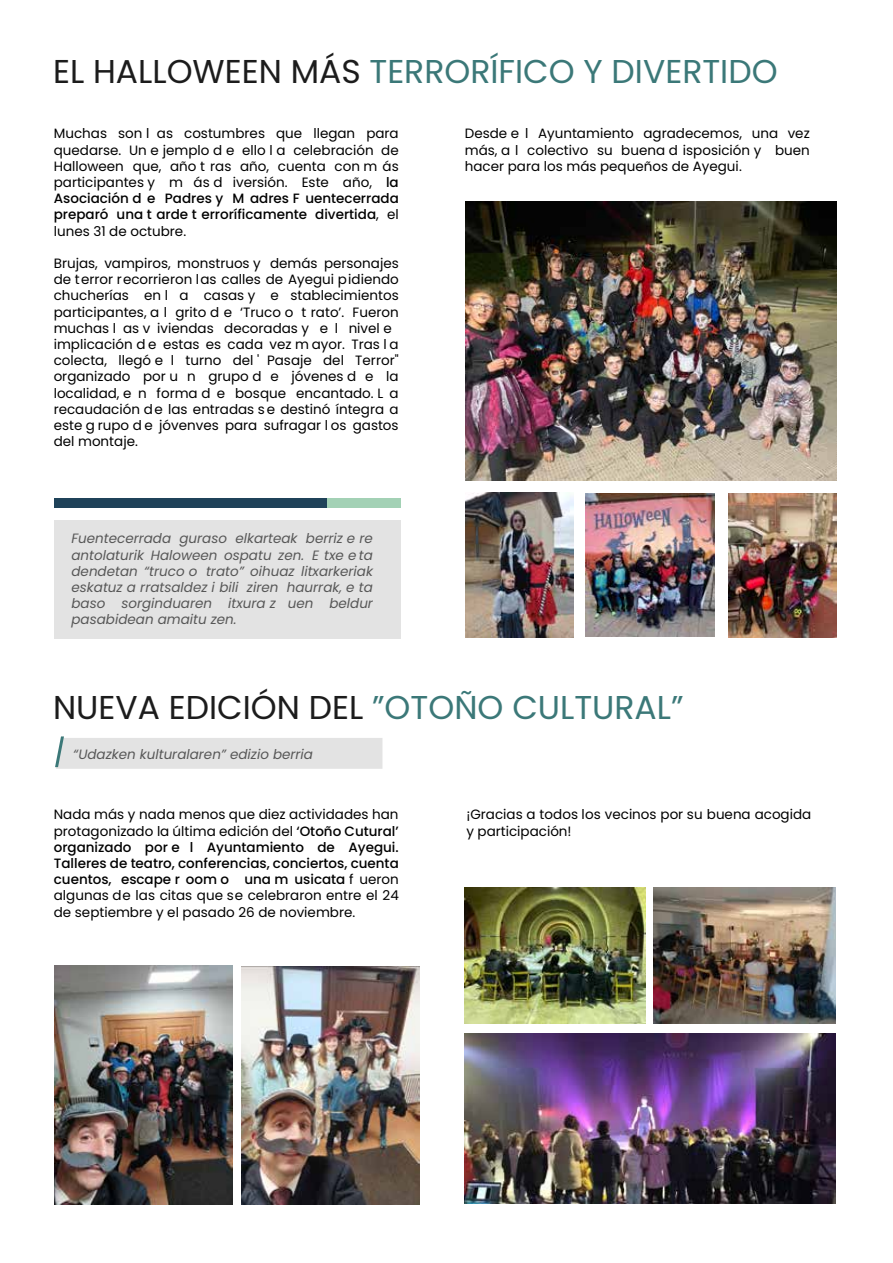
<style>
.page{position:relative;width:893px;height:1263px;background:#fff}
.page>*{position:absolute;margin:0;border:0;box-sizing:border-box;transform-origin:0 0}
.t1{font:33px "Poppins";color:#3b7878}
.t2{font:33px "Poppins";color:#1c1c1c}
.t3{font:13.5px/16.2px "Poppins";color:#000;text-align:justify}
.t4{font:italic 13.5px/16.2px "Poppins";color:#575757;text-align:justify}
.s1{color:#1c1c1c}
.s2{font-weight:500}
.s3{color:#3b7878}
</style>
<div class="page">
<div style="left:54px;top:520px;width:346px;height:119px;background:#e3e3e3"></div>
<img style="left:465px;top:202px;width:372px;height:278px">
<svg style="left:55px;top:736px;width:327px;height:33px;background:#e3e4e4"></svg>
<img style="left:464px;top:887px;width:181px;height:136px">
<img style="left:654px;top:888px;width:182px;height:135px">
<img style="left:54px;top:965px;width:179px;height:239px">
<img style="left:464px;top:1033px;width:372px;height:170px">
<img style="left:242px;top:966px;width:178px;height:238px">
<img style="left:585px;top:493px;width:129px;height:144px">
<img style="left:465px;top:493px;width:108px;height:144px">
<img style="left:729px;top:493px;width:108px;height:144px">
<div style="left:54px;top:499px;width:347px;height:9px;background:#a3d1b5"></div>
<div style="left:54px;top:499px;width:273px;height:9px;background:#1f4259"></div>
<h1 class="t1" style="left:53px;top:52px;width:726px"><span class="s1">EL HALLOWEEN MÁS</span> TERRORÍFICO Y DIVERTIDO</h1>
<p class="t3" style="left:54px;top:126px;width:347px">Muchas son l as costumbres que llegan para quedarse. Un e jemplo d e ello l a celebración de Halloween que, año t ras año, cuenta con m ás participantes y m ás d iversión. Este año, <span class="s2">la Asociación d e Padres y M adres F uentecerrada preparó una t arde t erroríficamente divertida</span>, el lunes 31 de octubre.</p>
<p class="t3" style="left:54px;top:255px;width:347px;text-align:left">Brujas, vampiros, monstruos y demás personajes de terror recorrieron las calles de Ayegui pidiendo chucherías en l a casas y e stablecimientos participantes, a l grito d e ‘Truco o t rato’. Fueron muchas l as v iviendas decoradas y e l nivel e implicación d e estas es cada vez m ayor. Tras l a colecta, llegó e l turno del ' Pasaje del Terror" organizado por u n grupo d e jóvenes d e la localidad, e n forma d e bosque encantado. L a recaudación de las entradas se destinó íntegra a este g rupo d e jóvenves para sufragar l os gastos del montaje.</p>
<p class="t4" style="left:71px;top:531px;width:303px">Fuentecerrada guraso elkarteak berriz e re antolaturik Haloween ospatu zen. E txe e ta dendetan “truco o trato” oihuaz litxarkeriak eskatuz a rratsaldez i bili ziren haurrak, e ta baso sorginduaren itxura z uen beldur pasabidean amaitu zen.</p>
<p class="t3" style="left:465px;top:126px;width:346px">Desde e l Ayuntamiento agradecemos, una vez más, a l colectivo su buena d isposición y buen hacer para los más pequeños de Ayegui.</p>
<h1 class="t2" style="left:53px;top:688px;width:632px">NUEVA EDICIÓN DEL <span class="s3">”OTOÑO CULTURAL”</span></h1>
<p class="t4" style="left:73px;top:746px;width:241px">“Udazken kulturalaren” edizio berria</p>
<p class="t3" style="left:54px;top:807px;width:347px">Nada más y nada menos que diez actividades han protagonizado la última edición del <span class="s2">‘Otoño Cutural’ organizado por e l Ayuntamiento de Ayegui.<br>Talleres de teatro, conferencias, conciertos, cuenta cuentos, escape r oom o una m usicata</span> f ueron algunas de las citas que se celebraron entre el 24 de septiembre y el pasado 26 de noviembre.</p>
<p class="t3" style="left:466px;top:807px;width:346px">¡Gracias a todos los vecinos por su buena acogida y participación!</p>
</div>
